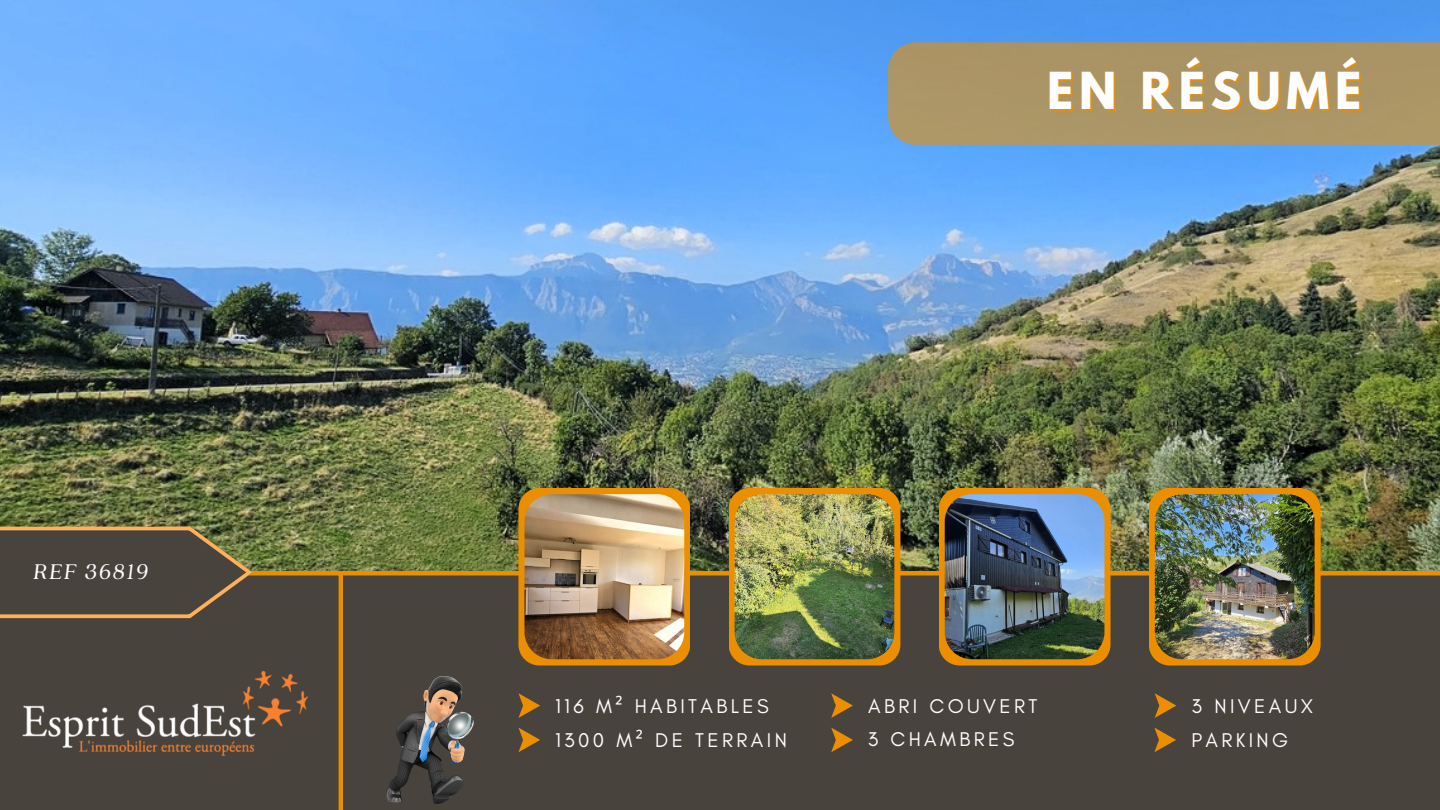
<style>
.page{position:relative;width:1440px;height:810px;background:#fff}
.page>*{position:absolute;margin:0;border:0;box-sizing:border-box;transform-origin:0 0}
.t1{font:700 45.2px "League Spartan";letter-spacing:.13em;color:#fff}
.t2{font:italic 23.6px "Quincy CF";letter-spacing:.085em;color:#fff}
.t3{font:20.3px "Glacial Indifference";letter-spacing:.165em;color:#fff}
.s1{font-family:"Noto Sans"}
</style>
<div class="page">
<img style="left:0;top:0;width:1440px;height:572px">
<div style="left:342px;top:572px;width:1098px;height:238px;background:#49433e"></div>
<div style="left:729px;top:488px;width:171px;height:178px;background:#eb8f00;border-radius:21px"></div>
<img style="left:735px;top:494px;width:159px;height:165px;border-radius:27px">
<div style="left:939px;top:488px;width:172px;height:178px;background:#eb8f00;border-radius:21px"></div>
<img style="left:945px;top:494px;width:159px;height:165px;border-radius:27px">
<svg style="left:518px;top:693px;width:22px;height:25px"></svg>
<svg style="left:518px;top:728px;width:22px;height:24px"></svg>
<svg style="left:831px;top:728px;width:22px;height:24px"></svg>
<svg style="left:831px;top:693px;width:22px;height:25px"></svg>
<svg style="left:1154px;top:728px;width:22px;height:24px"></svg>
<svg style="left:1155px;top:693px;width:21px;height:25px"></svg>
<div style="left:0;top:572px;width:342px;height:238px;background:#49433e"></div>
<svg style="left:0;top:527px;width:253px;height:91px;background:#594e40"></svg>
<div style="left:888px;top:42px;width:552px;height:103px;background:#ab9466"></div>
<img style="left:23px;top:671px;width:285px;height:84px">
<div style="left:518px;top:488px;width:172px;height:178px;background:#eb8f00;border-radius:21px"></div>
<img style="left:525px;top:494px;width:159px;height:165px;border-radius:27px">
<div style="left:1149px;top:488px;width:172px;height:178px;background:#eb8f00;border-radius:21px"></div>
<img style="left:1155px;top:494px;width:160px;height:165px;border-radius:27px">
<img style="left:387px;top:676px;width:87px;height:128px">
<p class="t2" style="left:34px;top:556px;width:116px">REF 36819</p>
<p class="t1" style="left:1047px;top:69px;width:316px">EN RÉSUMÉ</p>
<p class="t3" style="left:555px;top:693px;width:215px">116 M<span class="s1">²</span> HABITABLES</p>
<p class="t3" style="left:868px;top:693px;width:171px">ABRI COUVERT</p>
<p class="t3" style="left:555px;top:728px;width:233px">1300 M<span class="s1">²</span> DE TERRAIN</p>
<p class="t3" style="left:868px;top:727px;width:148px">3 CHAMBRES</p>
<p class="t3" style="left:1191px;top:728px;width:98px">PARKING</p>
<p class="t3" style="left:1192px;top:693px;width:123px">3 NIVEAUX</p>
</div>
